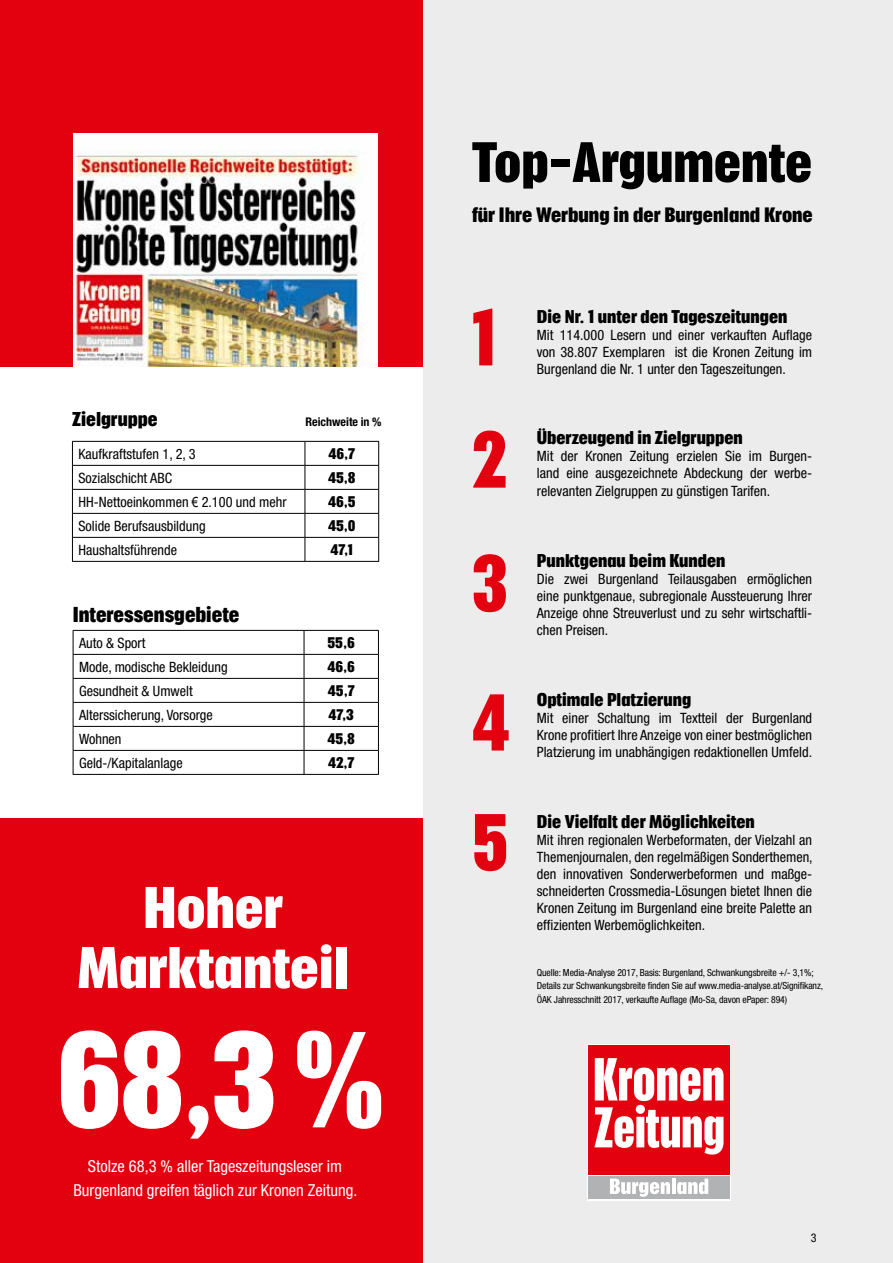
<style>
.page{position:relative;width:893px;height:1263px;background:#fff}
.page>*{position:absolute;margin:0;border:0;box-sizing:border-box;transform-origin:0 0}
.t1{font:700 condensed 132.45px "Placard";color:#fff}
.t2{font:700 condensed 78px/123px "Placard";color:#e3000f;scale:.9 1}
.t3{font:700 condensed 57px/60px "Placard";color:#fff;text-align:center}
.t4{font:700 condensed 55.2px "Placard";color:#000}
.t5{font:700 condensed 21px "Placard";color:#000}
.t6{font:700 condensed 20.25px "Placard";color:#000}
.t7{font:700 condensed 19.5px "Placard";color:#000}
.t8{font:700 condensed 18px "Placard";color:#000}
.t9{font:condensed 16.5px/24px "Helvetica Neue";color:#fff;text-align:center}
.t10{font:700 condensed 15px "Placard";color:#000}
.t11{font:condensed 14.25px/17.1px "Helvetica Neue";color:#000;text-align:justify}
.t12{font:700 condensed 12px "Helvetica Neue";color:#000}
.t13{font:condensed 12px "Helvetica Neue";color:#000}
.t14{font:condensed 9.75px/13.5px "Helvetica Neue";letter-spacing:-.01em;color:#000}
.s1{font-family:"Arial Narrow";font-stretch:normal}
</style>
<div class="page">
<div style="left:5px;top:0;width:888px;height:1263px;background:#ececed"></div>
<div style="left:0;top:0;width:422px;height:1263px;background:#e3000f"></div>
<img style="left:73px;top:134px;width:304px;height:233px">
<div style="left:0;top:367px;width:422px;height:450px;background:#fff"></div>
<hr style="left:305px;top:441px;width:74px;height:1px;background:#000">
<hr style="left:305px;top:465px;width:74px;height:1px;background:#000">
<hr style="left:305px;top:489px;width:74px;height:1px;background:#000">
<hr style="left:305px;top:513px;width:74px;height:1px;background:#000">
<hr style="left:305px;top:537px;width:74px;height:1px;background:#000">
<svg style="left:72px;top:440px;width:289px;height:121px"></svg>
<svg style="left:378px;top:442px;width:1px;height:119px"></svg>
<hr style="left:72px;top:561px;width:233px;height:1px;background:#000">
<hr style="left:305px;top:561px;width:74px;height:1px;background:#000">
<hr style="left:73px;top:630px;width:231px;height:1px;background:#000">
<hr style="left:304px;top:630px;width:75px;height:1px;background:#000">
<hr style="left:73px;top:654px;width:231px;height:1px;background:#000">
<hr style="left:304px;top:654px;width:75px;height:1px;background:#000">
<hr style="left:73px;top:678px;width:231px;height:1px;background:#000">
<hr style="left:304px;top:678px;width:75px;height:1px;background:#000">
<hr style="left:73px;top:702px;width:231px;height:1px;background:#000">
<hr style="left:304px;top:702px;width:75px;height:1px;background:#000">
<hr style="left:73px;top:726px;width:231px;height:1px;background:#000">
<hr style="left:304px;top:726px;width:75px;height:1px;background:#000">
<hr style="left:73px;top:750px;width:231px;height:1px;background:#000">
<svg style="left:73px;top:631px;width:1px;height:143px"></svg>
<hr style="left:304px;top:750px;width:75px;height:1px;background:#000">
<svg style="left:304px;top:631px;width:1px;height:143px"></svg>
<svg style="left:378px;top:631px;width:1px;height:143px"></svg>
<hr style="left:73px;top:774px;width:231px;height:1px;background:#000">
<hr style="left:304px;top:774px;width:75px;height:1px;background:#000">
<div style="left:587px;top:1044px;width:144px;height:156px;background:linear-gradient(to right,#e3000f,#e3000f)"></div>
<div style="left:589px;top:1045px;width:141px;height:129px;background:#e3000f"></div>
<svg style="left:594px;top:1058px;width:129px;height:96px"></svg>
<div style="left:589px;top:1176px;width:141px;height:23px;background:#b1b2b3"></div>
<svg style="left:610px;top:1178px;width:60px;height:19px"></svg>
<hr style="left:672px;top:1178px;width:4px;height:16px;background:#fff">
<svg style="left:677px;top:1178px;width:31px;height:16px"></svg>
<h3 class="t7" style="left:72px;top:408px;width:87px">Zielgruppe</h3>
<p class="t12" style="left:305px;top:414px;width:78px">Reichweite in %</p>
<p class="t11" style="left:78px;top:445px;width:119px">Kaufkraftstufen 1, 2, 3</p>
<p class="t10" style="left:329px;top:446px;width:28px">46,7</p>
<p class="t11" style="left:78px;top:469px;width:95px">Sozialschicht ABC</p>
<p class="t10" style="left:328px;top:470px;width:29px">45,8</p>
<p class="t11" style="left:78px;top:493px;width:210px">HH-Nettoeinkommen <span class="s1">€</span> 2.100 und mehr</p>
<p class="t10" style="left:328px;top:494px;width:29px">46,5</p>
<p class="t11" style="left:78px;top:517px;width:129px">Solide Berufsausbildung</p>
<p class="t10" style="left:328px;top:518px;width:29px">45,0</p>
<p class="t11" style="left:78px;top:541px;width:100px">Haushaltsführende</p>
<p class="t10" style="left:331px;top:542px;width:24px">47,1</p>
<h3 class="t5" style="left:73px;top:603px;width:168px">Interessensgebiete</h3>
<p class="t11" style="left:79px;top:634px;width:68px">Auto &amp; Sport</p>
<p class="t10" style="left:327px;top:635px;width:29px">55,6</p>
<p class="t11" style="left:79px;top:658px;width:150px">Mode, modische Bekleidung</p>
<p class="t10" style="left:327px;top:659px;width:29px">46,6</p>
<p class="t11" style="left:79px;top:682px;width:115px">Gesundheit &amp; Umwelt</p>
<p class="t10" style="left:328px;top:683px;width:28px">45,7</p>
<p class="t11" style="left:79px;top:706px;width:135px">Alterssicherung, Vorsorge</p>
<p class="t10" style="left:329px;top:707px;width:27px">47,3</p>
<p class="t11" style="left:79px;top:730px;width:44px">Wohnen</p>
<p class="t10" style="left:327px;top:731px;width:29px">45,8</p>
<p class="t11" style="left:79px;top:754px;width:105px">Geld-/Kapitalanlage</p>
<p class="t10" style="left:328px;top:755px;width:28px">42,7</p>
<h3 class="t3" style="left:77px;top:877px;width:273px">Hoher<br>Marktanteil</h3>
<h1 class="t1" style="left:56px;top:1008px;width:330px">68,3 %</h1>
<p class="t9" style="left:73px;top:1154px;width:286px">Stolze 68,3 % aller Tageszeitungsleser im<br>Burgenland greifen täglich zur Kronen Zeitung.</p>
<h3 class="t4" style="left:472px;top:132px;width:342px">Top-Argumente</h3>
<h3 class="t6" style="left:472px;top:204px;width:342px">für Ihre Werbung in der Burgenland Krone</h3>
<h2 class="t2" style="left:472px;top:275px;width:41px">1<br>2<br>3</h2>
<h2 class="t2" style="left:472px;top:662px;width:43px;line-height:119.7px">4<br>5</h2>
<p class="t8" style="left:537px;top:306px;width:252px">Die Nr. 1 unter den Tageszeitungen</p>
<p class="t11" style="left:537px;top:326px;width:277px">Mit 114.000 Lesern und einer verkauften Auflage von 38.807 Exemplaren ist die Kronen Zeitung im Burgenland die Nr. 1 unter den Tageszeitungen.</p>
<p class="t8" style="left:537px;top:428px;width:208px">Überzeugend in Zielgruppen</p>
<p class="t11" style="left:537px;top:448px;width:277px">Mit der Kronen Zeitung erzielen Sie im Burgen&shy;land eine ausgezeichnete Abdeckung der werbe&shy;relevanten Zielgruppen zu günstigen Tarifen.</p>
<p class="t8" style="left:537px;top:550px;width:190px">Punktgenau beim Kunden</p>
<p class="t11" style="left:537px;top:570px;width:277px">Die zwei Burgenland Teilausgaben ermöglichen eine punktgenaue, subregionale Aussteuerung Ihrer Anzeige ohne Streuverlust und zu sehr wirtschaftli&shy;chen Preisen.</p>
<p class="t8" style="left:537px;top:690px;width:156px">Optimale Platzierung</p>
<p class="t11" style="left:537px;top:709px;width:277px">Mit einer Schaltung im Textteil der Burgenland Krone profitiert Ihre Anzeige von einer bestmöglichen Platzierung im unabhängigen redaktionellen Umfeld.</p>
<p class="t8" style="left:537px;top:811px;width:219px">Die Vielfalt der Möglichkeiten</p>
<p class="t11" style="left:537px;top:831px;width:277px">Mit ihren regionalen Werbeformaten, der Vielzahl an Themenjournalen, den regelmäßigen Sonderthemen, den innovativen Sonderwerbeformen und maßge&shy;schneiderten Crossmedia-Lösungen bietet Ihnen die Kronen Zeitung im Burgenland eine breite Palette an effizienten Werbemöglichkeiten.</p>
<p class="t14" style="left:537px;top:965px;width:288px">Quelle: Media-Analyse 2017, Basis: Burgenland, Schwankungsbreite +/- 3,1%;<br>Details zur Schwankungsbreite finden Sie auf www.media-analyse.at/Signifikanz,<br>ÖAK Jahresschnitt 2017, verkaufte Auflage (Mo-Sa, davon ePaper: 894)</p>
<p class="t13" style="left:811px;top:1231px;width:7px">3</p>
</div>
